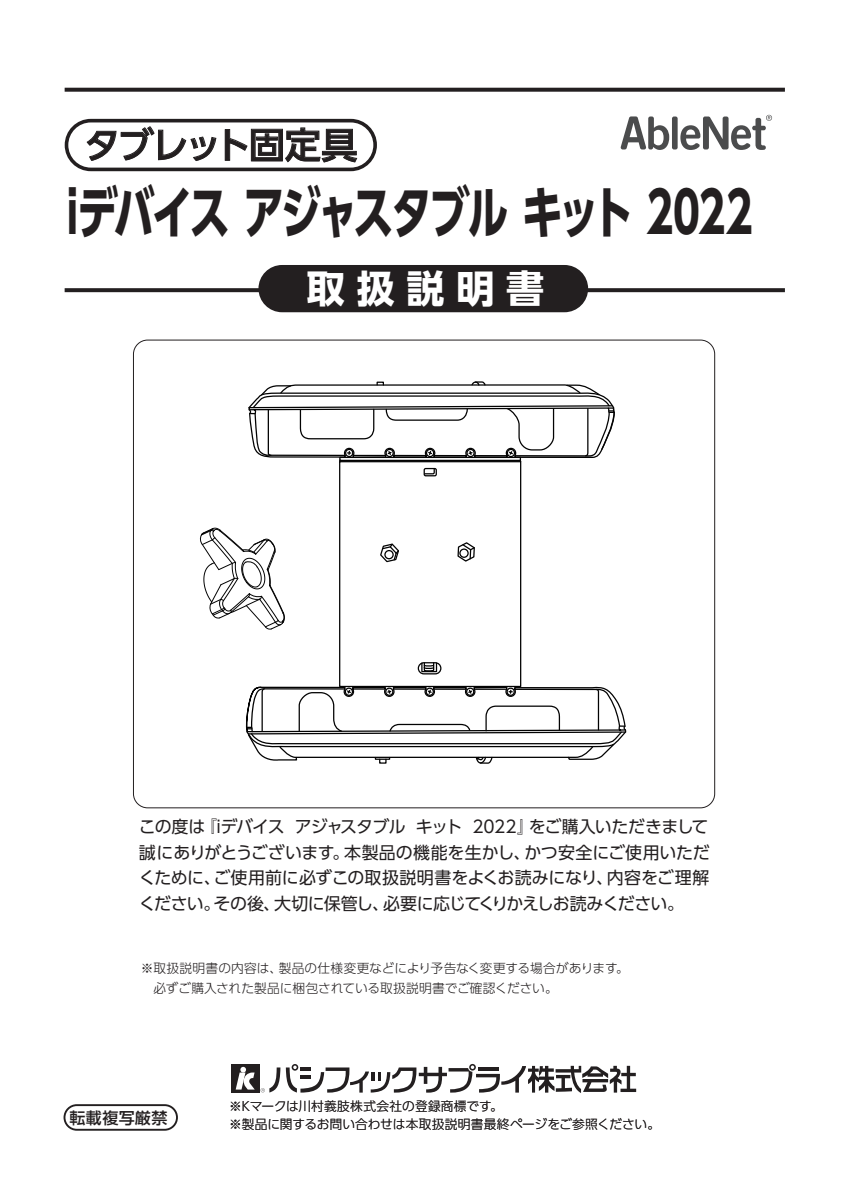
<style>
.page{position:relative;width:842px;height:1191px;background:#fff}
.page>*{position:absolute;margin:0;border:0;box-sizing:border-box;transform-origin:0 0}
.t1{font:700 56.6px "UD Shin Go Pro";letter-spacing:-.07em;color:#231f20;scale:.72 1}
.t2{font:700 38px "UD Shin Go Pro";letter-spacing:.315em;color:#fff}
.t3{font:500 36px "UD Shin Go Pro";letter-spacing:-.045em;color:#231f20}
.t4{font:17px/25.4px "UD Shin Go Pro";letter-spacing:-.04em;color:#231f20;text-align:justify}
.t5{font:500 16px "UD Shin Go Pro";letter-spacing:.03em;color:#231f20}
.t6{font:300 12.8px/19.8px "UD Shin Go Pro";color:#231f20}
</style>
<div class="page">
<div style="left:64px;top:1104px;width:114px;height:26px;border:2px solid #231f20;border-radius:12px"></div>
<svg style="left:65px;top:88px;width:720px;height:4px;background:#332f30"></svg>
<svg style="left:65px;top:288px;width:720px;height:4px;background:#2c292a"></svg>
<div style="left:258px;top:265px;width:330px;height:47px;background:#231f20;border-radius:24px"></div>
<div style="left:65px;top:119px;width:312px;height:52px;border:4px solid #231f20;border-radius:24px"></div>
<svg style="left:86px;top:126px;width:131px;height:35px"></svg>
<svg style="left:225px;top:127px;width:133px;height:36px"></svg>
<svg style="left:286px;top:1064px;width:350px;height:29px"></svg>
<div style="left:231px;top:1064px;width:28px;height:28px;background:#231f20"></div>
<svg style="left:236px;top:1066px;width:19px;height:23px"></svg>
<svg style="left:261px;top:1067px;width:19px;height:25px"></svg>
<svg style="left:200px;top:527px;width:85px;height:103px"></svg>
<svg style="left:457px;top:542px;width:18px;height:20px"></svg>
<svg style="left:380px;top:543px;width:19px;height:20px"></svg>
<div style="left:339px;top:461px;width:182px;height:226px;border:1px solid #030303"></div>
<div style="left:418px;top:662px;width:23px;height:12px;border:1px solid #030303;border-radius:6px"></div>
<div style="left:421px;top:662px;width:16px;height:10px;border:1px solid #030303"></div>
<svg style="left:423px;top:662px;width:12px;height:9px"></svg>
<svg style="left:245px;top:686px;width:382px;height:78px"></svg>
<div style="left:424px;top:468px;width:13px;height:8px;border:1px solid #030303"></div>
<svg style="left:248px;top:381px;width:367px;height:94px"></svg>
<svg style="left:620px;top:116px;width:49px;height:34px"></svg>
<div style="left:672px;top:116px;width:6px;height:33px;background:#4b4c4d;border-radius:2px"></div>
<svg style="left:680px;top:115px;width:92px;height:35px"></svg>
<h3 class="t3" style="left:84px;top:116px;width:275px">タブレット固定具</h3>
<h1 class="t1" style="left:66px;top:166px;width:954px">iデバイス アジャスタブル キット 2022</h1>
<h2 class="t2" style="left:307px;top:257px;width:239px">取扱説明書</h2>
<p class="t4" style="left:139px;top:813px;width:573px">この度は『iデバイス アジャスタブル キット 2022』をご購入いただきまして誠にありがとうございます。本製品の機能を生かし、かつ安全にご使用いただくために、ご使用前に必ずこの取扱説明書をよくお読みになり、内容をご理解ください。その後、大切に保管し、必要に応じてくりかえしお読みください。</p>
<p class="t6" style="left:141px;top:958px;width:490px">※取扱説明書の内容は、製品の仕様変更などにより予告なく変更する場合があります。　必ずご購入された製品に梱包されている取扱説明書でご確認ください。</p>
<p class="t5" style="left:69px;top:1104px;width:99px">転載複写厳禁</p>
<p class="t6" style="left:229px;top:1096px;width:432px;line-height:18.4px">※Kマークは川村義肢株式会社の登録商標です。<br>※製品に関するお問い合わせは本取扱説明書最終ページをご参照ください。</p>
</div>
